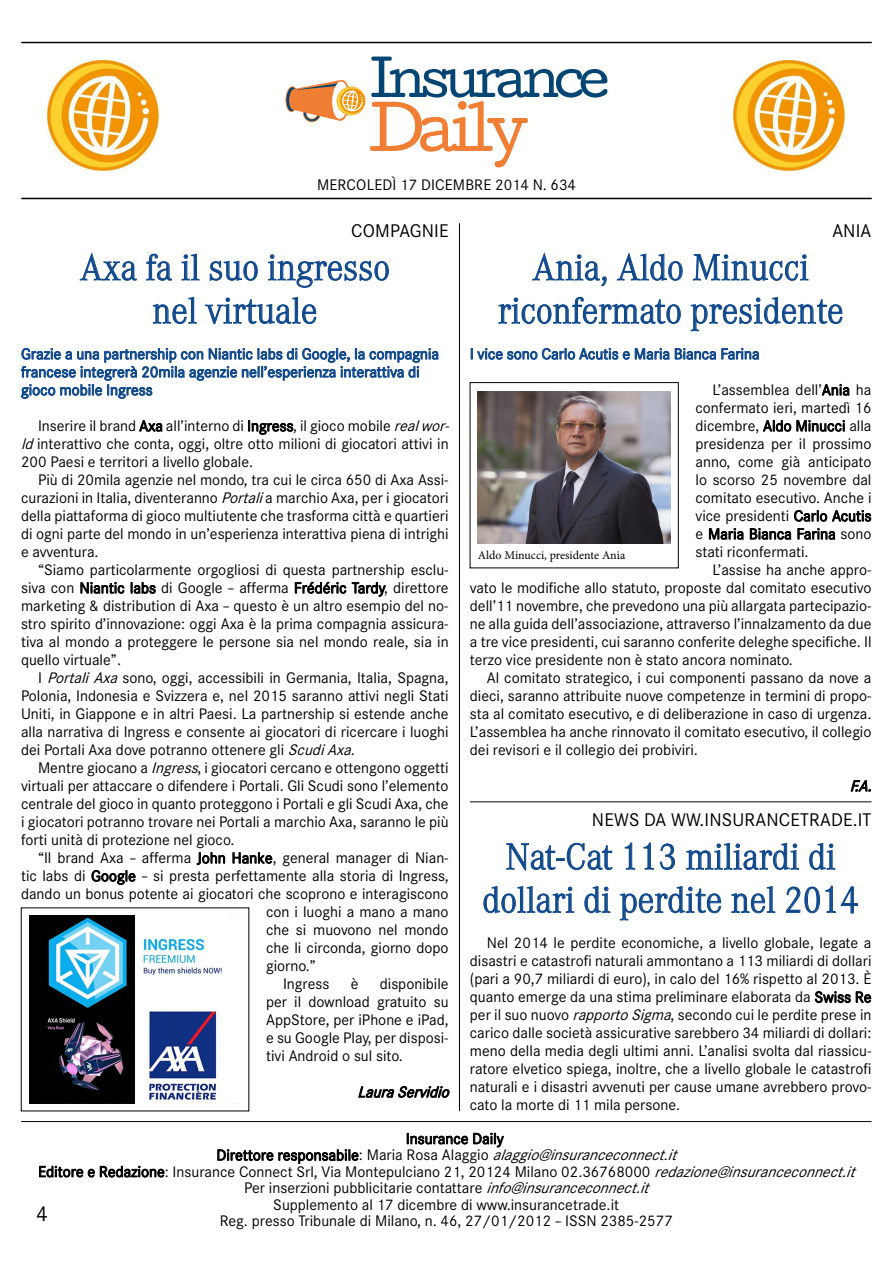
<style>
.page{position:relative;width:893px;height:1263px;background:#fff}
.page>*{position:absolute;margin:0;border:0;box-sizing:border-box;transform-origin:0 0}
.t1{font:300 36px/43.2px "Corporate A";color:#0f488c;text-align:center;scale:.95 1}
.t2{font:21px "Corporate S";color:#000}
.t3{font:18px "Corporate S";letter-spacing:.01em;color:#000}
.t4{font:15px/18px "Corporate S";color:#000;text-align:justify}
.t5{font:15px/18px "Corporate S";color:#0f488c}
.t6{font:italic 15px "Corporate S";color:#000}
.t7{font:12px "Minion Pro";color:#000}
.s1{font-style:italic}
</style>
<div class="page">
<svg style="left:285px;top:57px;width:322px;height:110px"></svg>
<hr style="left:21px;top:42px;width:851px;height:1px;background:#000">
<hr style="left:21px;top:198px;width:851px;height:1px;background:#000">
<img style="left:47px;top:60px;width:112px;height:110px">
<img style="left:734px;top:60px;width:112px;height:110px">
<hr style="left:21px;top:1121px;width:850px;height:1px;background:#000">
<svg style="left:407px;top:1132px;width:97px;height:16px"></svg>
<svg style="left:217px;top:1149px;width:142px;height:15px"></svg>
<svg style="left:39px;top:1165px;width:126px;height:13px"></svg>
<svg style="left:532px;top:252px;width:75px;height:34px"></svg>
<svg style="left:617px;top:252px;width:66px;height:29px"></svg>
<svg style="left:693px;top:253px;width:116px;height:28px"></svg>
<svg style="left:498px;top:296px;width:183px;height:28px"></svg>
<svg style="left:690px;top:296px;width:153px;height:36px"></svg>
<svg style="left:471px;top:347px;width:288px;height:13px"></svg>
<svg style="left:821px;top:383px;width:29px;height:13px"></svg>
<svg style="left:763px;top:420px;width:82px;height:12px"></svg>
<svg style="left:709px;top:528px;width:35px;height:12px"></svg>
<svg style="left:750px;top:509px;width:122px;height:31px"></svg>
<svg style="left:850px;top:780px;width:21px;height:12px"></svg>
<svg style="left:506px;top:842px;width:107px;height:29px"></svg>
<svg style="left:624px;top:842px;width:11px;height:28px"></svg>
<svg style="left:643px;top:842px;width:11px;height:28px"></svg>
<svg style="left:660px;top:843px;width:15px;height:27px"></svg>
<svg style="left:686px;top:842px;width:113px;height:28px"></svg>
<svg style="left:809px;top:843px;width:26px;height:27px"></svg>
<svg style="left:483px;top:886px;width:91px;height:28px"></svg>
<svg style="left:584px;top:886px;width:27px;height:28px"></svg>
<svg style="left:620px;top:886px;width:101px;height:35px"></svg>
<svg style="left:731px;top:886px;width:44px;height:27px"></svg>
<svg style="left:786px;top:885px;width:72px;height:29px"></svg>
<svg style="left:815px;top:991px;width:57px;height:12px"></svg>
<svg style="left:80px;top:252px;width:57px;height:29px"></svg>
<svg style="left:146px;top:253px;width:26px;height:28px"></svg>
<svg style="left:181px;top:253px;width:19px;height:28px"></svg>
<svg style="left:210px;top:260px;width:48px;height:21px"></svg>
<svg style="left:268px;top:254px;width:121px;height:34px"></svg>
<svg style="left:153px;top:296px;width:44px;height:28px"></svg>
<svg style="left:205px;top:296px;width:112px;height:29px"></svg>
<svg style="left:21px;top:347px;width:418px;height:52px"></svg>
<svg style="left:139px;top:420px;width:24px;height:12px"></svg>
<svg style="left:248px;top:420px;width:46px;height:15px"></svg>
<svg style="left:80px;top:582px;width:45px;height:12px"></svg>
<svg style="left:131px;top:582px;width:25px;height:12px"></svg>
<svg style="left:295px;top:581px;width:91px;height:16px"></svg>
<svg style="left:196px;top:852px;width:29px;height:13px"></svg>
<svg style="left:232px;top:852px;width:41px;height:12px"></svg>
<svg style="left:91px;top:870px;width:45px;height:15px"></svg>
<svg style="left:358px;top:1086px;width:92px;height:12px"></svg>
<hr style="left:459px;top:223px;width:1px;height:888px;background:#000">
<img style="left:29px;top:916px;width:193px;height:187px">
<img style="left:478px;top:391px;width:192px;height:152px">
<hr style="left:470px;top:802px;width:401px;height:1px;background:#000">
<p class="t4" style="left:317px;top:176px;width:261px">MERCOLEDÌ 17 DICEMBRE 2014 N. 634</p>
<p class="t3" style="left:351px;top:220px;width:99px">COMPAGNIE</p>
<h1 class="t1" style="left:80px;top:246px;width:328px">Axa fa il suo ingresso nel virtuale</h1>
<p class="t5" style="left:21px;top:345px;width:419px">Grazie a una partnership con Niantic labs di Google, la compagnia francese integrerà 20mila agenzie nell’esperienza interattiva di gioco mobile Ingress</p>
<p class="t4" style="left:21px;top:417px;width:434px;text-align:left;text-indent:17px">Inserire il brand Axa all’interno di Ingress, il gioco mobile <span class="s1">realwor&shy;ld</span>interattivo che conta, oggi, oltre otto milioni di giocatori attivi in<br>200 Paesi e territori a livello globale.</p>
<p class="t4" style="left:21px;top:471px;width:429px;text-indent:17px">Più di 20mila agenzie nel mondo, tra cui le circa 650 di Axa Assi&shy;curazioni in Italia, diventeranno <span class="s1">Portali</span>a marchio Axa, per i giocatori della piattaforma di gioco multiutente che trasforma città e quartieri di ogni parte del mondo in un’esperienza interattiva piena di intrighi e avventura.</p>
<p class="t4" style="left:21px;top:561px;width:429px;text-indent:17px">“Siamo particolarmente orgogliosi di questa partnership esclu&shy;siva con Niantic labs di Google – afferma Frédéric Tardy, direttore marketing &amp; distribution di Axa – questo è un altro esempio del no&shy;stro spirito d’innovazione: oggi Axa è la prima compagnia assicura&shy;tiva al mondo a proteggere le persone sia nel mondo reale, sia in quello virtuale”.</p>
<p class="t4" style="left:21px;top:669px;width:429px;text-indent:17px">I <span class="s1">PortaliAxa</span>sono, oggi, accessibili in Germania, Italia, Spagna, Polonia, Indonesia e Svizzera e, nel 2015 saranno attivi negli Stati Uniti, in Giappone e in altri Paesi. La partnership si estende anche alla narrativa di Ingress e consente ai giocatori di ricercare i luoghi dei Portali Axa dove potranno ottenere gli <span class="s1">ScudiAxa</span>.</p>
<p class="t4" style="left:21px;top:759px;width:429px;text-indent:17px">Mentre giocano a <span class="s1">Ingress</span>, i giocatori cercano e ottengono oggetti virtuali per attaccare o difendere i Portali. Gli Scudi sono l’elemento centrale del gioco in quanto proteggono i Portali e gli Scudi Axa, che i giocatori potranno trovare nei Portali a marchio Axa, saranno le più forti unità di protezione nel gioco.</p>
<p class="t4" style="left:38px;top:849px;width:412px">“Il brand Axa – afferma John Hanke, general manager di Nian-</p>
<p class="t4" style="left:21px;top:867px;width:429px">tic labs di Google – si presta perfettamente alla storia di Ingress,</p>
<p class="t4" style="left:21px;top:885px;width:429px">dando un bonus potente ai giocatori che scoprono e interagiscono</p>
<p class="t4" style="left:266px;top:903px;width:184px">con i luoghi a mano a mano</p>
<p class="t4" style="left:266px;top:921px;width:184px">che si muovono nel mondo</p>
<p class="t4" style="left:266px;top:939px;width:184px">che li circonda, giorno dopo</p>
<p class="t4" style="left:266px;top:957px;width:51px">giorno.”</p>
<p class="t4" style="left:283px;top:975px;width:48px">Ingress</p>
<p class="t4" style="left:351px;top:975px;width:9px">è</p>
<p class="t4" style="left:266px;top:975px;width:184px;text-indent:114px">disponibile per il download gratuito su AppStore, per iPhone e iPad, e su Google Play, per disposi&shy;tivi Android o sul sito.</p>
<p class="t6" style="left:357px;top:1083px;width:98px">LauraServidio</p>
<p class="t3" style="left:832px;top:220px;width:41px">ANIA</p>
<h1 class="t1" style="left:498px;top:246px;width:365px">Ania, Aldo Minucci riconfermato presidente</h1>
<p class="t5" style="left:470px;top:345px;width:291px">I vice sono Carlo Acutis e Maria Bianca Farina</p>
<p class="t4" style="left:695px;top:381px;width:178px;text-indent:17px">L’assemblea dell’Ania ha confermato ieri, martedì 16 dicembre, Aldo Minucci alla presidenza per il prossimo anno, come già anticipato lo scorso 25 novembre dal comitato esecutivo. Anche i vice presidenti Carlo Acutis e Maria Bianca Farina sono stati riconfermati.</p>
<p class="t4" style="left:470px;top:561px;width:403px;text-indent:243px">L’assise ha anche appro&shy;vato le modifiche allo statuto, proposte dal comitato esecutivo dell’11 novembre, che prevedono una più allargata partecipazio&shy;ne alla guida dell’associazione, attraverso l’innalzamento da due a tre vice presidenti, cui saranno conferite deleghe specifiche. Il terzo vice presidente non è stato ancora nominato.</p>
<p class="t4" style="left:470px;top:669px;width:403px;text-indent:17px">Al comitato strategico, i cui componenti passano da nove a dieci, saranno attribuite nuove competenze in termini di propo&shy;sta al comitato esecutivo, e di deliberazione in caso di urgenza.<br>L’assemblea ha anche rinnovato il comitato esecutivo, il collegio dei revisori e il collegio dei probiviri.</p>
<p class="t6" style="left:850px;top:777px;width:28px">F.A.</p>
<p class="t3" style="left:592px;top:809px;width:281px">NEWS DA WW.INSURANCETRADE.IT</p>
<h1 class="t1" style="left:482px;top:835px;width:398px">Nat-Cat 113 miliardi di dollari di perdite nel 2014</h1>
<p class="t4" style="left:470px;top:934px;width:403px;text-indent:17px">Nel 2014 le perdite economiche, a livello globale, legate a disastri e catastrofi naturali ammontano a 113 miliardi di dollari (pari a 90,7 miliardi di euro), in calo del 16% rispetto al 2013. È quanto emerge da una stima preliminare elaborata da Swiss Re per il suo nuovo <span class="s1">rapportoSigma</span>, secondo cui le perdite prese in carico dalle società assicurative sarebbero 34 miliardi di dollari: meno della media degli ultimi anni. L’analisi svolta dal riassicu&shy;ratore elvetico spiega, inoltre, che a livello globale le catastrofi naturali e i disastri avvenuti per cause umane avrebbero provo&shy;cato la morte di 11 mila persone.</p>
<p class="t7" style="left:478px;top:547px;width:149px">Aldo Minucci, presidente Ania</p>
<p class="t4" style="left:406px;top:1130px;width:99px">Insurance Daily</p>
<p class="t4" style="left:216px;top:1146px;width:468px">Direttore responsabile: Maria Rosa Alaggio <span class="s1">alaggio@insuranceconnect.it</span></p>
<p class="t4" style="left:38px;top:1163px;width:824px">Editore e Redazione: Insurance Connect Srl, Via Montepulciano 21, 20124 Milano 02.36768000 <span class="s1">redazione@insuranceconnect.it</span></p>
<p class="t4" style="left:244px;top:1179px;width:412px">Per inserzioni pubblicitarie contattare <span class="s1">info@insuranceconnect.it</span></p>
<p class="t4" style="left:273px;top:1196px;width:347px">Supplemento al 17 dicembre di www.insurancetrade.it</p>
<p class="t4" style="left:220px;top:1212px;width:455px">Reg. presso Tribunale di Milano, n. 46, 27/01/2012 – ISSN 2385-2577</p>
<h2 class="t2" style="left:36px;top:1201px;width:13px">4</h2>
</div>
